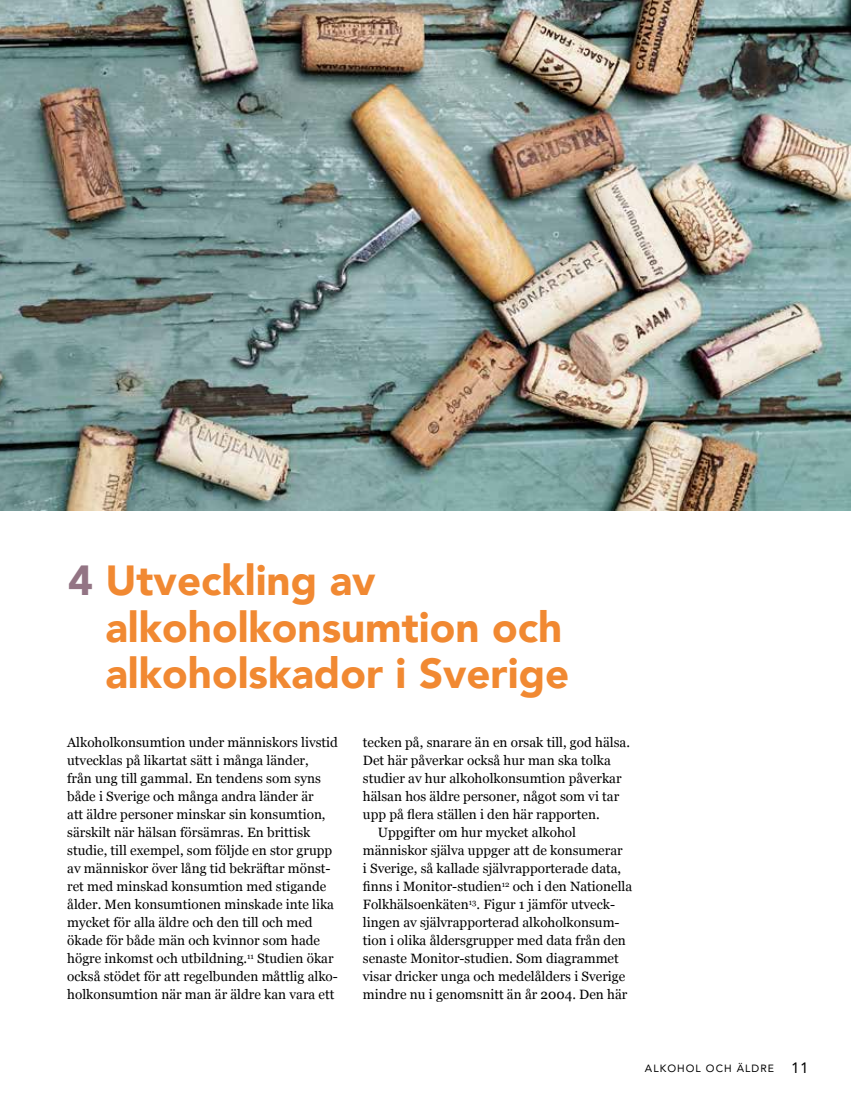
<style>
.page{position:relative;width:851px;height:1106px;background:#fff}
.page>*{position:absolute;margin:0;border:0;box-sizing:border-box;transform-origin:0 0}
.t1{font:900 42px/46.5px "Avenir";color:#f18932}
.t2{font:13.5px/18px "Georgia";color:#000}
.t3{font:10.5px "Avenir";letter-spacing:.1em;color:#000}
.s1{color:#937484}
.s2{font-size:15px}
</style>
<div class="page">
<img style="left:0;top:0;width:850px;height:510px">
<h1 class="t1" style="left:105px;top:556px;width:465px;text-indent:-37px"><span class="s1">4</span> Utveckling av alkoholkonsumtion och alkoholskador i Sverige</h1>
<p class="t2" style="left:67px;top:733px;width:272px">Alkoholkonsumtion under människors livstid utvecklas på likartat sätt i många länder,<br>från ung till gammal. En tendens som syns både i Sverige och många andra länder är<br>att äldre personer minskar sin konsumtion, särskilt när hälsan försämras. En brittisk studie, till exempel, som följde en stor grupp av människor över lång tid bekräftar mönst&shy;ret med minskad konsumtion med stigande ålder. Men konsumtionen minskade inte lika mycket för alla äldre och den till och med ökade för både män och kvinnor som hade högre inkomst och utbildning.<sup>11</sup> Studien ökar också stödet för att regelbunden måttlig alko&shy;holkonsumtion när man är äldre kan vara ett</p>
<p class="t2" style="left:363px;top:733px;width:268px">tecken på, snarare än en orsak till, god hälsa.</p>
<p class="t2" style="left:363px;top:751px;width:249px">Det här påverkar också hur man ska tolka</p>
<p class="t2" style="left:363px;top:769px;width:260px">studier av hur alkoholkonsumtion påverkar</p>
<p class="t2" style="left:363px;top:787px;width:258px">hälsan hos äldre personer, något som vi tar</p>
<p class="t2" style="left:363px;top:805px;width:238px">upp på flera ställen i den här rapporten.</p>
<p class="t2" style="left:378px;top:823px;width:200px">Uppgifter om hur mycket alkohol</p>
<p class="t2" style="left:363px;top:841px;width:261px">människor själva uppger att de konsumerar</p>
<p class="t2" style="left:363px;top:859px;width:260px">i Sverige, så kallade självrapporterade data,</p>
<p class="t2" style="left:363px;top:877px;width:271px">finns i Monitor-studien<sup>12</sup> och i den Nationella</p>
<p class="t2" style="left:363px;top:895px;width:254px">Folkhälsoenkäten<sup>13</sup>. Figur 1 jämför utveck-</p>
<p class="t2" style="left:363px;top:913px;width:258px">lingen av självrapporterad alkoholkonsum-</p>
<p class="t2" style="left:363px;top:931px;width:264px">tion i olika åldersgrupper med data från den</p>
<p class="t2" style="left:363px;top:949px;width:257px">senaste Monitor-studien. Som diagrammet</p>
<p class="t2" style="left:363px;top:967px;width:264px">visar dricker unga och medelålders i Sverige</p>
<p class="t2" style="left:363px;top:985px;width:266px">mindre nu i genomsnitt än år 2004. Den här</p>
<p class="t3" style="left:644px;top:1059px;width:165px">ALKOHOL OCH ÄLDRE <span class="s2">11</span></p>
</div>
